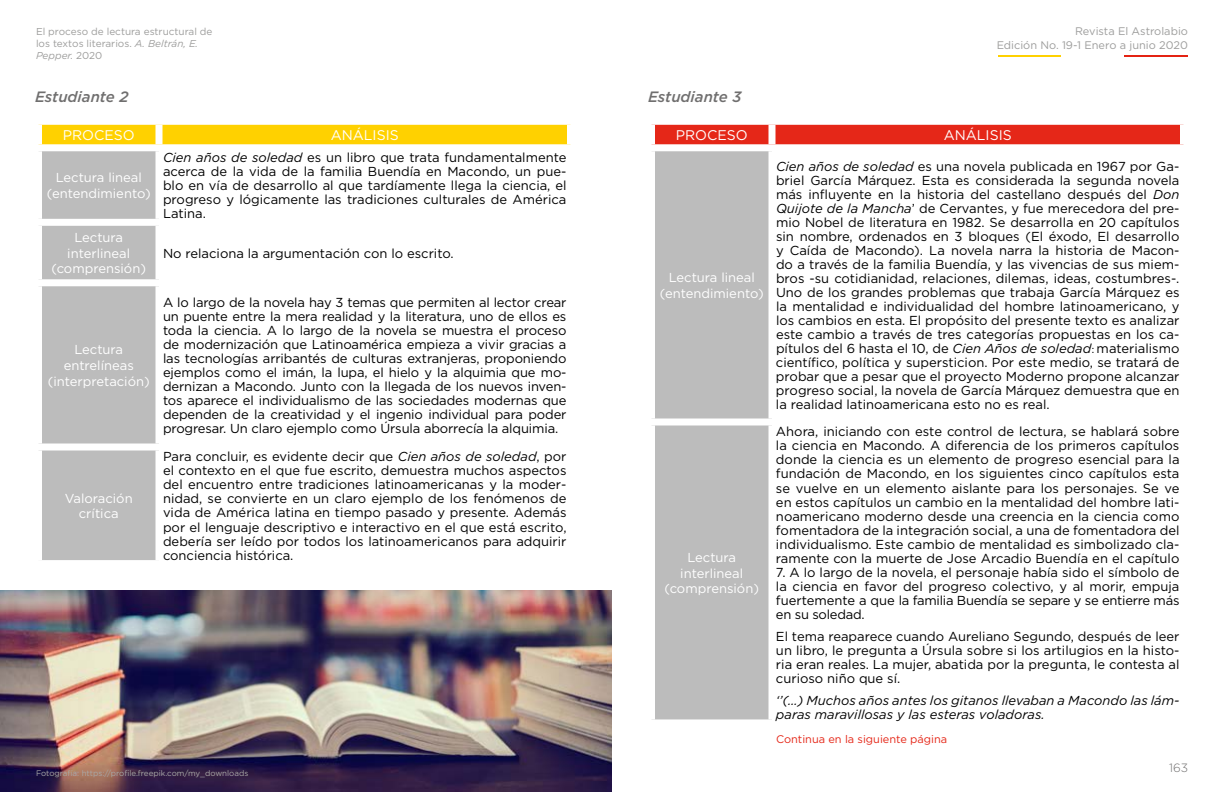
<style>
.page{position:relative;width:1224px;height:792px;background:#fff}
.page>*{position:absolute;margin:0;border:0;box-sizing:border-box;transform-origin:0 0}
.t1{font:italic 500 15px "Gotham";color:#706f6f}
.t2{font:14px "Gotham";color:#fff}
.t3{font:13px/14px "Gotham";color:#000;text-align:justify}
.t4{font:13px/15.6px "Gotham";color:#fff;text-align:center}
.t5{font:italic 13px/14px "Gotham";color:#000}
.t6{font:300 12px "Gotham";color:#706f6f}
.t7{font:11px/13.2px "Gotham";color:#9d9d9c;text-align:right}
.t8{font:11px "Gotham";color:#e52718}
.t9{font:10px/12px "Gotham";color:#9d9d9c}
.t10{font:8px "Gotham";color:#a8a8a7}
.s1{font-style:italic}
.s2{font-family:"Calibri";font-size:11px}
</style>
<div class="page">
<hr style="left:998px;top:55px;width:63px;height:2px;background:#ffd100">
<hr style="left:1125px;top:55px;width:63px;height:2px;background:#e42313">
<img style="left:0;top:590px;width:612px;height:202px">
<div style="left:42px;top:125px;width:525px;height:19px;background:#ffd100"></div>
<div style="left:39px;top:151px;width:120px;height:409px;background:#bcbcbc"></div>
<div style="left:156px;top:125px;width:6px;height:19px;background:#fff"></div>
<div style="left:35px;top:151px;width:7px;height:68px;background:#fff"></div>
<div style="left:156px;top:151px;width:6px;height:68px;background:#fff"></div>
<div style="left:35px;top:219px;width:124px;height:7px;background:#fff"></div>
<div style="left:35px;top:226px;width:7px;height:53px;background:#fff"></div>
<div style="left:156px;top:226px;width:6px;height:53px;background:#fff"></div>
<div style="left:35px;top:279px;width:124px;height:7px;background:#fff"></div>
<div style="left:35px;top:286px;width:7px;height:158px;background:#fff"></div>
<div style="left:156px;top:286px;width:6px;height:158px;background:#fff"></div>
<div style="left:35px;top:444px;width:124px;height:6px;background:#fff"></div>
<div style="left:35px;top:451px;width:7px;height:109px;background:#fff"></div>
<div style="left:156px;top:451px;width:6px;height:109px;background:#fff"></div>
<div style="left:655px;top:125px;width:525px;height:19px;background:#e52718"></div>
<div style="left:655px;top:151px;width:113px;height:568px;background:#bcbcbc"></div>
<div style="left:768px;top:125px;width:8px;height:19px;background:#fff"></div>
<div style="left:648px;top:418px;width:124px;height:8px;background:#fff"></div>
<p class="t9" style="left:36px;top:25px;width:178px">El proceso de lectura estructural de los textos literarios. <span class="s1">A. Beltrán, E.<br>Pepper.</span> 2020</p>
<p class="t1" style="left:35px;top:87px;width:95px">Estudiante 2</p>
<p class="t2" style="left:63px;top:126px;width:73px">PROCESO</p>
<p class="t2" style="left:331px;top:126px;width:69px">ANÁLISIS</p>
<p class="t4" style="left:47px;top:170px;width:105px">Lectura lineal (entendimiento)</p>
<p class="t3" style="left:163px;top:150px;width:405px"><span class="s1">Cien años de soledad</span> es un libro que trata fundamentalmente acerca de la vida de la familia Buendía en Macondo, un pue&shy;blo en vía de desarrollo al que tardíamente llega la ciencia, el progreso y lógicamente las tradiciones culturales de América Latina.</p>
<p class="t4" style="left:52px;top:229px;width:96px">Lectura interlineal (comprensión)</p>
<p class="t4" style="left:48px;top:342px;width:104px">Lectura entrelíneas (interpretación)</p>
<p class="t4" style="left:65px;top:490px;width:69px">Valoración crítica</p>
<p class="t3" style="left:163px;top:246px;width:292px">No relaciona la argumentación con lo escrito.</p>
<p class="t3" style="left:163px;top:295px;width:405px">A lo largo de la novela hay 3 temas que permiten al lector crear un puente entre la mera realidad y la literatura, uno de ellos es toda la ciencia. A lo largo de la novela se muestra el proceso de modernización que Latinoamérica empieza a vivir gracias a las tecnologías arribantés de culturas extranjeras, proponiendo ejemplos como el imán, la lupa, el hielo y la alquimia que mo&shy;dernizan a Macondo. Junto con la llegada de los nuevos inven&shy;tos aparece el individualismo de las sociedades modernas que dependen de la creatividad y el ingenio individual para poder progresar. Un claro ejemplo como Úrsula aborrecía la alquimia.</p>
<p class="t3" style="left:163px;top:450px;width:405px">Para concluir, es evidente decir que <span class="s1">Cien años de soledad</span>, por el contexto en el que fue escrito, demuestra muchos aspectos del encuentro entre tradiciones latinoamericanas y la moder&shy;nidad, se convierte en un claro ejemplo de los fenómenos de vida de América latina en tiempo pasado y presente. Además por el lenguaje descriptivo e interactivo en el que está escrito, debería ser leído por todos los latinoamericanos para adquirir conciencia histórica.</p>
<p class="t1" style="left:648px;top:87px;width:95px">Estudiante 3</p>
<p class="t7" style="left:997px;top:25px;width:193px">Revista El Astrolabio<br>Edición No. 19-1 Enero a junio 2020</p>
<p class="t2" style="left:676px;top:126px;width:73px">PROCESO</p>
<p class="t2" style="left:944px;top:126px;width:69px">ANÁLISIS</p>
<p class="t4" style="left:660px;top:270px;width:105px">Lectura lineal (entendimiento)</p>
<p class="t4" style="left:664px;top:549px;width:96px">Lectura interlineal (comprensión)</p>
<p class="t3" style="left:776px;top:159px;width:405px"><span class="s1">Cien años de soledad</span> es una novela publicada en 1967 por Ga&shy;briel García Márquez. Esta es considerada la segunda novela más influyente en la historia del castellano después del <span class="s1">Don Quijote de la Mancha</span>’ de Cervantes, y fue merecedora del pre&shy;mio Nobel de literatura en 1982. Se desarrolla en 20 capítulos sin nombre, ordenados en 3 bloques (El éxodo, El desarrollo y Caída de Macondo). La novela narra la historia de Macon&shy;do a través de la familia Buendía, y las vivencias de sus miem&shy;bros -su cotidianidad, relaciones, dilemas, ideas, costumbres-.<br>Uno de los grandes problemas que trabaja García Márquez es la mentalidad e individualidad del hombre latinoamericano, y los cambios en esta. El propósito del presente texto es analizar este cambio a través de tres categorías propuestas en los ca&shy;pítulos del 6 hasta el 10, de <span class="s1">Cien Años de soledad</span><span class="s2">:</span> materialismo científico, política y supersticion. Por este medio, se tratará de probar que a pesar que el proyecto Moderno propone alcanzar progreso social, la novela de García Márquez demuestra que en la realidad latinoamericana esto no es real.</p>
<p class="t3" style="left:776px;top:425px;width:405px">Ahora, iniciando con este control de lectura, se hablará sobre la ciencia en Macondo. A diferencia de los primeros capítulos donde la ciencia es un elemento de progreso esencial para la fundación de Macondo, en los siguientes cinco capítulos esta se vuelve en un elemento aislante para los personajes. Se ve en estos capítulos un cambio en la mentalidad del hombre lati&shy;noamericano moderno desde una creencia en la ciencia como fomentadora de la integración social, a una de fomentadora del individualismo. Este cambio de mentalidad es simbolizado cla&shy;ramente con la muerte de Jose Arcadio Buendía en el capítulo</p>
<p class="t3" style="left:776px;top:565px;width:405px">7. A lo largo de la novela, el personaje había sido el símbolo de la ciencia en favor del progreso colectivo, y al morir, empuja fuertemente a que la familia Buendía se separe y se entierre más en su soledad.</p>
<p class="t3" style="left:776px;top:629px;width:405px">El tema reaparece cuando Aureliano Segundo, después de leer un libro, le pregunta a Úrsula sobre si los artilugios en la histo&shy;ria eran reales. La mujer, abatida por la pregunta, le contesta al curioso niño que sí.</p>
<p class="t5" style="left:776px;top:693px;width:405px">‘’(…) Muchos años antes los gitanos llevaban a Macondo las lám&shy;paras maravillosas y las esteras voladoras.</p>
<p class="t8" style="left:776px;top:732px;width:173px">Continua en la siguiente página</p>
<p class="t6" style="left:35px;top:760px;width:20px">162</p>
<p class="t6" style="left:1169px;top:760px;width:20px">163</p>
<p class="t10" style="left:36px;top:768px;width:214px">Fotografía: https://profile.freepik.com/my_downloads</p>
</div>
